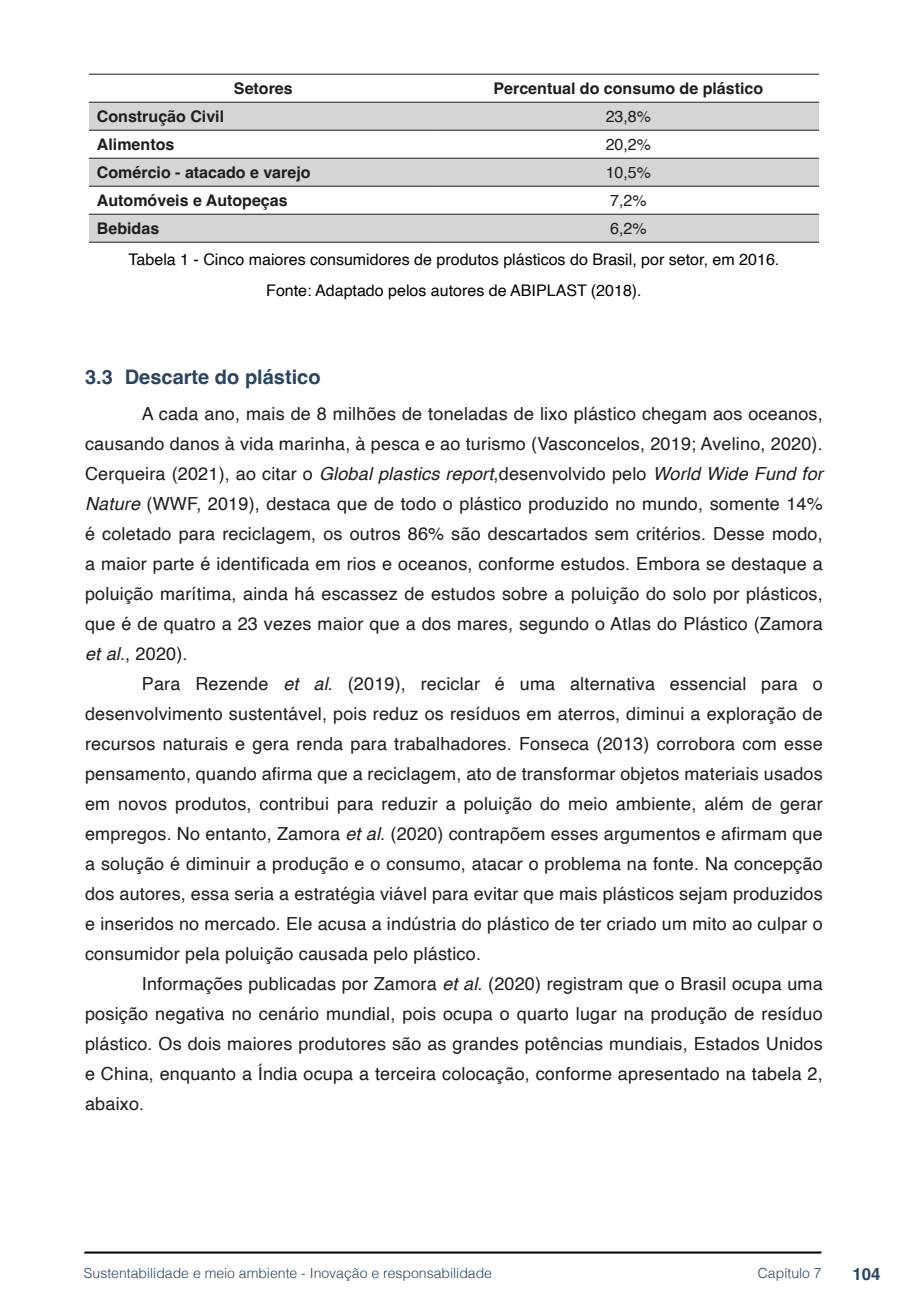
<style>
.page{position:relative;width:908px;height:1304px;background:#fff}
.page>*{position:absolute;margin:0;border:0;box-sizing:border-box;transform-origin:0 0}
.t1{font:700 20px "Helvetica";color:#2b445f}
.txt{font:18px/30px "Helvetica";letter-spacing:.01em;color:#1d1d1b;text-align:justify}
.t2{font:700 16.8px "Helvetica";color:#2b445f}
.imagens_graf_tab{font:16px "Helvetica";color:#000}
.tab_txt_centro{font:700 16px "Helvetica";color:#1d1d1b}
.tab_txt_centro-2{font:16px "Helvetica";color:#1d1d1b}
.t3{font:300 14px "Helvetica";color:#2b445f}
.s1{font-style:italic}
</style>
<div class="page">
<svg style="left:84px;top:1251px;width:737px;height:3px;background:#515151"></svg>
<svg style="left:89px;top:103px;width:729px;height:139px;fill:#d5d5d4"></svg>
<hr style="left:89px;top:74px;width:348px;height:1px;background:#1d1d1b">
<hr style="left:437px;top:74px;width:381px;height:1px;background:#1d1d1b">
<hr style="left:89px;top:102px;width:348px;height:1px;background:#1d1d1b">
<hr style="left:437px;top:102px;width:381px;height:1px;background:#1d1d1b">
<hr style="left:89px;top:130px;width:348px;height:1px;background:#1d1d1b">
<hr style="left:437px;top:130px;width:381px;height:1px;background:#1d1d1b">
<hr style="left:89px;top:158px;width:348px;height:1px;background:#1d1d1b">
<hr style="left:437px;top:158px;width:381px;height:1px;background:#1d1d1b">
<hr style="left:89px;top:186px;width:348px;height:1px;background:#1d1d1b">
<hr style="left:437px;top:186px;width:381px;height:1px;background:#1d1d1b">
<hr style="left:89px;top:214px;width:348px;height:1px;background:#1d1d1b">
<hr style="left:437px;top:214px;width:381px;height:1px;background:#1d1d1b">
<hr style="left:89px;top:242px;width:348px;height:1px;background:#1d1d1b">
<hr style="left:437px;top:242px;width:381px;height:1px;background:#1d1d1b">
<p class="tab_txt_centro" style="left:234px;top:79px;width:60px">Setores</p>
<p class="tab_txt_centro" style="left:493px;top:79px;width:271px">Percentual do consumo de plástico</p>
<p class="tab_txt_centro" style="left:97px;top:107px;width:129px">Construção Civil</p>
<p class="tab_txt_centro-2" style="left:605px;top:104px;width:47px">23,8%</p>
<p class="tab_txt_centro" style="left:97px;top:135px;width:79px">Alimentos</p>
<p class="tab_txt_centro-2" style="left:605px;top:132px;width:47px">20,2%</p>
<p class="tab_txt_centro" style="left:97px;top:163px;width:215px">Comércio - atacado e varejo</p>
<p class="tab_txt_centro-2" style="left:605px;top:160px;width:47px">10,5%</p>
<p class="tab_txt_centro" style="left:97px;top:191px;width:192px">Automóveis e Autopeças</p>
<p class="tab_txt_centro-2" style="left:610px;top:188px;width:38px">7,2%</p>
<p class="tab_txt_centro" style="left:97px;top:219px;width:64px">Bebidas</p>
<p class="tab_txt_centro-2" style="left:610px;top:216px;width:38px">6,2%</p>
<p class="imagens_graf_tab" style="left:128px;top:247px;width:652px">Tabela 1 - Cinco maiores consumidores de produtos plásticos do Brasil, por setor, em 2016.</p>
<p class="imagens_graf_tab" style="left:266px;top:278px;width:377px">Fonte: Adaptado pelos autores de ABIPLAST (2018).</p>
<p class="t1" style="left:85px;top:365px;width:237px">3.3 Descarte do plástico</p>
<p class="txt" style="left:85px;top:399px;width:738px;text-indent:57px">A cada ano, mais de 8 milhões de toneladas de lixo plástico chegam aos oceanos, causando danos à vida marinha, à pesca e ao turismo (Vasconcelos, 2019; Avelino, 2020).<br>Cerqueira (2021), ao citar o <span class="s1">Global plastics report</span>,desenvolvido pelo <span class="s1">World Wide Fund for Nature</span> (WWF, 2019), destaca que de todo o plástico produzido no mundo, somente 14% é coletado para reciclagem, os outros 86% são descartados sem critérios. Desse modo, a maior parte é identificada em rios e oceanos, conforme estudos. Embora se destaque a poluição marítima, ainda há escassez de estudos sobre a poluição do solo por plásticos, que é de quatro a 23 vezes maior que a dos mares, segundo o Atlas do Plástico (Zamora <span class="s1">et al</span>., 2020).</p>
<p class="txt" style="left:85px;top:669px;width:738px;text-indent:57px">Para Rezende <span class="s1">et al</span>. (2019), reciclar é uma alternativa essencial para o desenvolvimento sustentável, pois reduz os resíduos em aterros, diminui a exploração de recursos naturais e gera renda para trabalhadores. Fonseca (2013) corrobora com esse pensamento, quando afirma que a reciclagem, ato de transformar objetos materiais usados em novos produtos, contribui para reduzir a poluição do meio ambiente, além de gerar empregos. No entanto, Zamora <span class="s1">et al</span>. (2020) contrapõem esses argumentos e afirmam que a solução é diminuir a produção e o consumo, atacar o problema na fonte. Na concepção dos autores, essa seria a estratégia viável para evitar que mais plásticos sejam produzidos e inseridos no mercado. Ele acusa a indústria do plástico de ter criado um mito ao culpar o consumidor pela poluição causada pelo plástico.</p>
<p class="txt" style="left:85px;top:969px;width:739px;text-indent:57px">Informações publicadas por Zamora <span class="s1">et al</span>. (2020) registram que o Brasil ocupa uma posição negativa no cenário mundial, pois ocupa o quarto lugar na produção de resíduo plástico. Os dois maiores produtores são as grandes potências mundiais, Estados Unidos e China, enquanto a Índia ocupa a terceira colocação, conforme apresentado na tabela 2, abaixo.</p>
<p class="t3" style="left:84px;top:1261px;width:409px">Sustentabilidade e meio ambiente - Inovação e responsabilidade</p>
<p class="t3" style="left:757px;top:1261px;width:65px">Capítulo 7</p>
<p class="t2" style="left:851px;top:1264px;width:30px">104</p>
</div>
